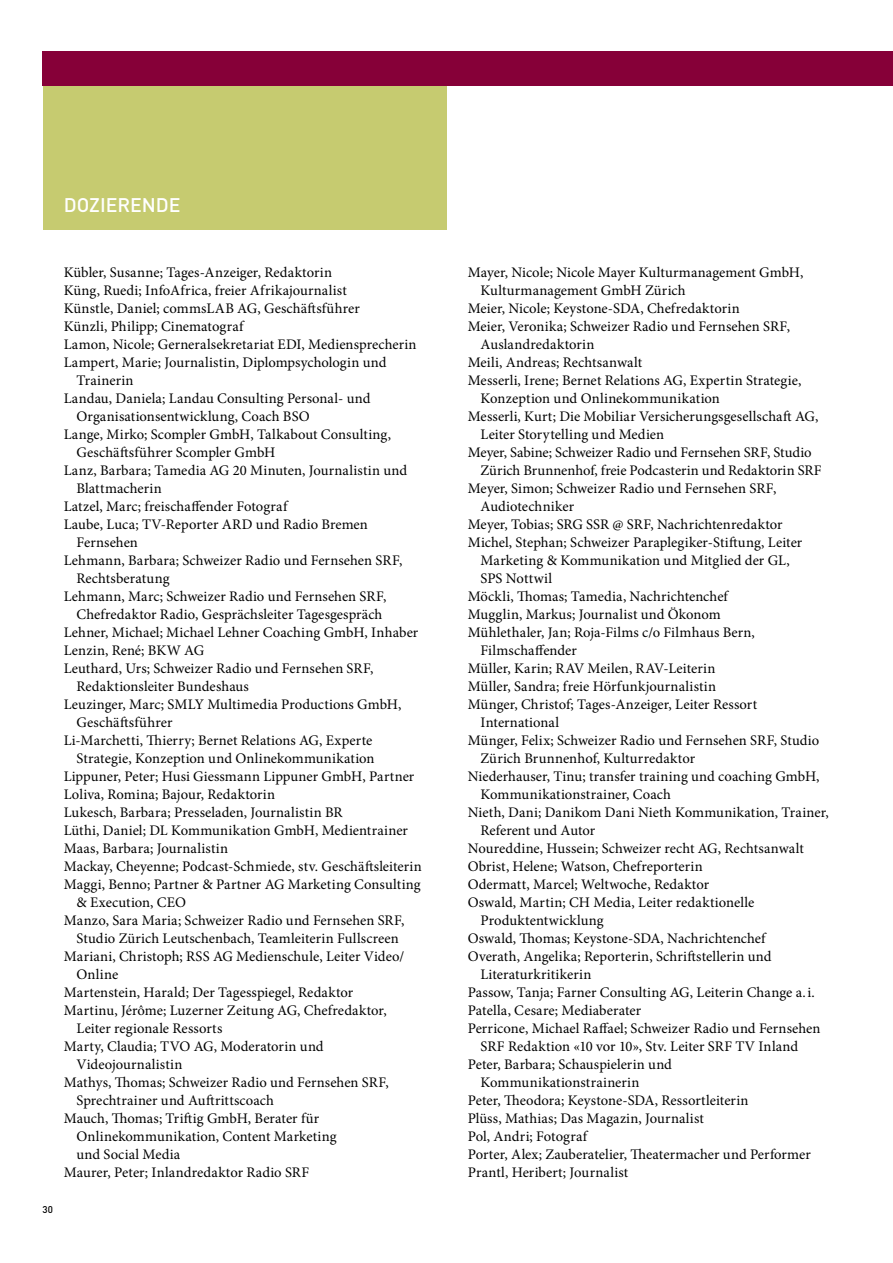
<style>
.page{position:relative;width:893px;height:1263px;background:#fff}
.page>*{position:absolute;margin:0;border:0;box-sizing:border-box;transform-origin:0 0}
.t1{font:500 19.5px "DIN";letter-spacing:-.005em;color:#fff}
.t2{font:14.7px "Minion Pro";letter-spacing:.005em;color:#000}
.t3{font:500 9.75px "DIN";color:#000}
</style>
<div class="page">
<div style="left:43px;top:86px;width:403px;height:144px;background:#c6cb70"></div>
<div style="left:43px;top:51px;width:850px;height:35px;background:#860038"></div>
<h1 class="t1" style="left:64px;top:192px;width:118px">DOZIERENDE</h1>
<p class="t3" style="left:43px;top:1203px;width:12px">30</p>
<p class="t2" style="left:64px;top:262px;width:270px">Kübler, Susanne; Tages-Anzeiger, Redaktorin</p>
<p class="t2" style="left:64px;top:280px;width:285px">Küng, Ruedi; InfoAfrica, freier Afrikajournalist</p>
<p class="t2" style="left:64px;top:298px;width:298px">Künstle, Daniel; commsLAB AG, Geschäftsführer</p>
<p class="t2" style="left:64px;top:316px;width:181px">Künzli, Philipp; Cinematograf</p>
<p class="t2" style="left:64px;top:334px;width:354px">Lamon, Nicole; Gerneralsekretariat EDI, Mediensprecherin</p>
<p class="t2" style="left:64px;top:352px;width:324px">Lampert, Marie; Journalistin, Diplompsychologin und</p>
<p class="t2" style="left:77px;top:370px;width:59px">Trainerin</p>
<p class="t2" style="left:64px;top:388px;width:308px">Landau, Daniela; Landau Consulting Personal- und</p>
<p class="t2" style="left:77px;top:406px;width:235px">Organisationsentwicklung, Coach BSO</p>
<p class="t2" style="left:64px;top:424px;width:329px">Lange, Mirko; Scompler GmbH, Talkabout Consulting,</p>
<p class="t2" style="left:77px;top:442px;width:200px">Geschäftsführer Scompler GmbH</p>
<p class="t2" style="left:64px;top:460px;width:345px">Lanz, Barbara; Tamedia AG 20 Minuten, Journalistin und</p>
<p class="t2" style="left:77px;top:478px;width:87px">Blattmacherin</p>
<p class="t2" style="left:64px;top:496px;width:225px">Latzel, Marc; freischaffender Fotograf</p>
<p class="t2" style="left:64px;top:514px;width:306px">Laube, Luca; TV-Reporter ARD und Radio Bremen</p>
<p class="t2" style="left:77px;top:532px;width:63px">Fernsehen</p>
<p class="t2" style="left:64px;top:550px;width:340px">Lehmann, Barbara; Schweizer Radio und Fernsehen SRF,</p>
<p class="t2" style="left:77px;top:568px;width:94px">Rechtsberatung</p>
<p class="t2" style="left:64px;top:586px;width:324px">Lehmann, Marc; Schweizer Radio und Fernsehen SRF,</p>
<p class="t2" style="left:77px;top:604px;width:307px">Chefredaktor Radio, Gesprächsleiter Tagesgespräch</p>
<p class="t2" style="left:64px;top:622px;width:356px">Lehner, Michael; Michael Lehner Coaching GmbH, Inhaber</p>
<p class="t2" style="left:64px;top:640px;width:142px">Lenzin, René; BKW AG</p>
<p class="t2" style="left:64px;top:658px;width:311px">Leuthard, Urs; Schweizer Radio und Fernsehen SRF,</p>
<p class="t2" style="left:77px;top:676px;width:174px">Redaktionsleiter Bundeshaus</p>
<p class="t2" style="left:64px;top:694px;width:339px">Leuzinger, Marc; SMLY Multimedia Productions GmbH,</p>
<p class="t2" style="left:77px;top:712px;width:97px">Geschäftsführer</p>
<p class="t2" style="left:64px;top:730px;width:310px">Li-Marchetti, Thierry; Bernet Relations AG, Experte</p>
<p class="t2" style="left:77px;top:748px;width:299px">Strategie, Konzeption und Onlinekommunikation</p>
<p class="t2" style="left:64px;top:766px;width:352px">Lippuner, Peter; Husi Giessmann Lippuner GmbH, Partner</p>
<p class="t2" style="left:64px;top:784px;width:213px">Loliva, Romina; Bajour, Redaktorin</p>
<p class="t2" style="left:64px;top:802px;width:280px">Lukesch, Barbara; Presseladen, Journalistin BR</p>
<p class="t2" style="left:64px;top:820px;width:346px">Lüthi, Daniel; DL Kommunikation GmbH, Medientrainer</p>
<p class="t2" style="left:64px;top:838px;width:166px">Maas, Barbara; Journalistin</p>
<p class="t2" style="left:64px;top:856px;width:359px">Mackay, Cheyenne; Podcast-Schmiede, stv. Geschäftsleiterin</p>
<p class="t2" style="left:64px;top:874px;width:358px">Maggi, Benno; Partner &amp; Partner AG Marketing Consulting</p>
<p class="t2" style="left:77px;top:892px;width:111px">&amp; Execution, CEO</p>
<p class="t2" style="left:64px;top:910px;width:342px">Manzo, Sara Maria; Schweizer Radio und Fernsehen SRF,</p>
<p class="t2" style="left:77px;top:928px;width:324px">Studio Zürich Leutschenbach, Teamleiterin Fullscreen</p>
<p class="t2" style="left:64px;top:946px;width:342px">Mariani, Christoph; RSS AG Medienschule, Leiter Video/</p>
<p class="t2" style="left:77px;top:964px;width:43px">Online</p>
<p class="t2" style="left:64px;top:982px;width:291px">Martenstein, Harald; Der Tagesspiegel, Redaktor</p>
<p class="t2" style="left:64px;top:1000px;width:324px">Martinu, Jérôme; Luzerner Zeitung AG, Chefredaktor,</p>
<p class="t2" style="left:77px;top:1018px;width:147px">Leiter regionale Ressorts</p>
<p class="t2" style="left:64px;top:1036px;width:261px">Marty, Claudia; TVO AG, Moderatorin und</p>
<p class="t2" style="left:77px;top:1054px;width:107px">Videojournalistin</p>
<p class="t2" style="left:64px;top:1072px;width:327px">Mathys, Thomas; Schweizer Radio und Fernsehen SRF,</p>
<p class="t2" style="left:77px;top:1090px;width:199px">Sprechtrainer und Auftrittscoach</p>
<p class="t2" style="left:64px;top:1108px;width:257px">Mauch, Thomas; Triftig GmbH, Berater für</p>
<p class="t2" style="left:77px;top:1126px;width:262px">Onlinekommunikation, Content Marketing</p>
<p class="t2" style="left:77px;top:1144px;width:105px">und Social Media</p>
<p class="t2" style="left:64px;top:1162px;width:247px">Maurer, Peter; Inlandredaktor Radio SRF</p>
<p class="t2" style="left:468px;top:262px;width:337px">Mayer, Nicole; Nicole Mayer Kulturmanagement GmbH,</p>
<p class="t2" style="left:480px;top:280px;width:207px">Kulturmanagement GmbH Zürich</p>
<p class="t2" style="left:468px;top:298px;width:273px">Meier, Nicole; Keystone-SDA, Chefredaktorin</p>
<p class="t2" style="left:468px;top:316px;width:324px">Meier, Veronika; Schweizer Radio und Fernsehen SRF,</p>
<p class="t2" style="left:480px;top:334px;width:115px">Auslandredaktorin</p>
<p class="t2" style="left:468px;top:352px;width:176px">Meili, Andreas; Rechtsanwalt</p>
<p class="t2" style="left:468px;top:370px;width:335px">Messerli, Irene; Bernet Relations AG, Expertin Strategie,</p>
<p class="t2" style="left:480px;top:388px;width:241px">Konzeption und Onlinekommunikation</p>
<p class="t2" style="left:468px;top:406px;width:352px">Messerli, Kurt; Die Mobiliar Versicherungsgesellschaft AG,</p>
<p class="t2" style="left:480px;top:424px;width:185px">Leiter Storytelling und Medien</p>
<p class="t2" style="left:468px;top:442px;width:345px">Meyer, Sabine; Schweizer Radio und Fernsehen SRF, Studio</p>
<p class="t2" style="left:480px;top:460px;width:343px">Zürich Brunnenhof, freie Podcasterin und Redaktorin SRF</p>
<p class="t2" style="left:468px;top:478px;width:310px">Meyer, Simon; Schweizer Radio und Fernsehen SRF,</p>
<p class="t2" style="left:480px;top:496px;width:95px">Audiotechniker</p>
<p class="t2" style="left:468px;top:514px;width:316px">Meyer, Tobias; SRG SSR @ SRF, Nachrichtenredaktor</p>
<p class="t2" style="left:468px;top:532px;width:336px">Michel, Stephan; Schweizer Paraplegiker-Stiftung, Leiter</p>
<p class="t2" style="left:480px;top:550px;width:311px">Marketing &amp; Kommunikation und Mitglied der GL,</p>
<p class="t2" style="left:480px;top:568px;width:73px">SPS Nottwil</p>
<p class="t2" style="left:468px;top:586px;width:262px">Möckli, Thomas; Tamedia, Nachrichtenchef</p>
<p class="t2" style="left:468px;top:604px;width:254px">Mugglin, Markus; Journalist und Ökonom</p>
<p class="t2" style="left:468px;top:622px;width:289px">Mühlethaler, Jan; Roja-Films c/o Filmhaus Bern,</p>
<p class="t2" style="left:480px;top:640px;width:98px">Filmschaffender</p>
<p class="t2" style="left:468px;top:658px;width:249px">Müller, Karin; RAV Meilen, RAV-Leiterin</p>
<p class="t2" style="left:468px;top:676px;width:250px">Müller, Sandra; freie Hörfunkjournalistin</p>
<p class="t2" style="left:468px;top:694px;width:291px">Münger, Christof; Tages-Anzeiger, Leiter Ressort</p>
<p class="t2" style="left:480px;top:712px;width:80px">International</p>
<p class="t2" style="left:468px;top:730px;width:353px">Münger, Felix; Schweizer Radio und Fernsehen SRF, Studio</p>
<p class="t2" style="left:480px;top:748px;width:216px">Zürich Brunnenhof, Kulturredaktor</p>
<p class="t2" style="left:468px;top:766px;width:353px">Niederhauser, Tinu; transfer training und coaching GmbH,</p>
<p class="t2" style="left:480px;top:784px;width:192px">Kommunikationstrainer, Coach</p>
<p class="t2" style="left:468px;top:802px;width:363px">Nieth, Dani; Danikom Dani Nieth Kommunikation, Trainer,</p>
<p class="t2" style="left:480px;top:820px;width:116px">Referent und Autor</p>
<p class="t2" style="left:468px;top:838px;width:338px">Noureddine, Hussein; Schweizer recht AG, Rechtsanwalt</p>
<p class="t2" style="left:468px;top:856px;width:237px">Obrist, Helene; Watson, Chefreporterin</p>
<p class="t2" style="left:468px;top:874px;width:243px">Odermatt, Marcel; Weltwoche, Redaktor</p>
<p class="t2" style="left:468px;top:892px;width:288px">Oswald, Martin; CH Media, Leiter redaktionelle</p>
<p class="t2" style="left:480px;top:910px;width:125px">Produktentwicklung</p>
<p class="t2" style="left:468px;top:928px;width:299px">Oswald, Thomas; Keystone-SDA, Nachrichtenchef</p>
<p class="t2" style="left:468px;top:946px;width:305px">Overath, Angelika; Reporterin, Schriftstellerin und</p>
<p class="t2" style="left:480px;top:964px;width:112px">Literaturkritikerin</p>
<p class="t2" style="left:468px;top:982px;width:349px">Passow, Tanja; Farner Consulting AG, Leiterin Change a.i.</p>
<p class="t2" style="left:468px;top:1000px;width:175px">Patella, Cesare; Mediaberater</p>
<p class="t2" style="left:468px;top:1018px;width:354px">Perricone, Michael Raffael; Schweizer Radio und Fernsehen</p>
<p class="t2" style="left:480px;top:1036px;width:319px">SRF Redaktion «10 vor 10», Stv. Leiter SRF TV Inland</p>
<p class="t2" style="left:468px;top:1054px;width:206px">Peter, Barbara; Schauspielerin und</p>
<p class="t2" style="left:480px;top:1072px;width:160px">Kommunikationstrainerin</p>
<p class="t2" style="left:468px;top:1090px;width:282px">Peter, Theodora; Keystone-SDA, Ressortleiterin</p>
<p class="t2" style="left:468px;top:1108px;width:238px">Plüss, Mathias; Das Magazin, Journalist</p>
<p class="t2" style="left:468px;top:1126px;width:121px">Pol, Andri; Fotograf</p>
<p class="t2" style="left:468px;top:1144px;width:345px">Porter, Alex; Zauberatelier, Theatermacher und Performer</p>
<p class="t2" style="left:468px;top:1162px;width:162px">Prantl, Heribert; Journalist</p>
</div>
